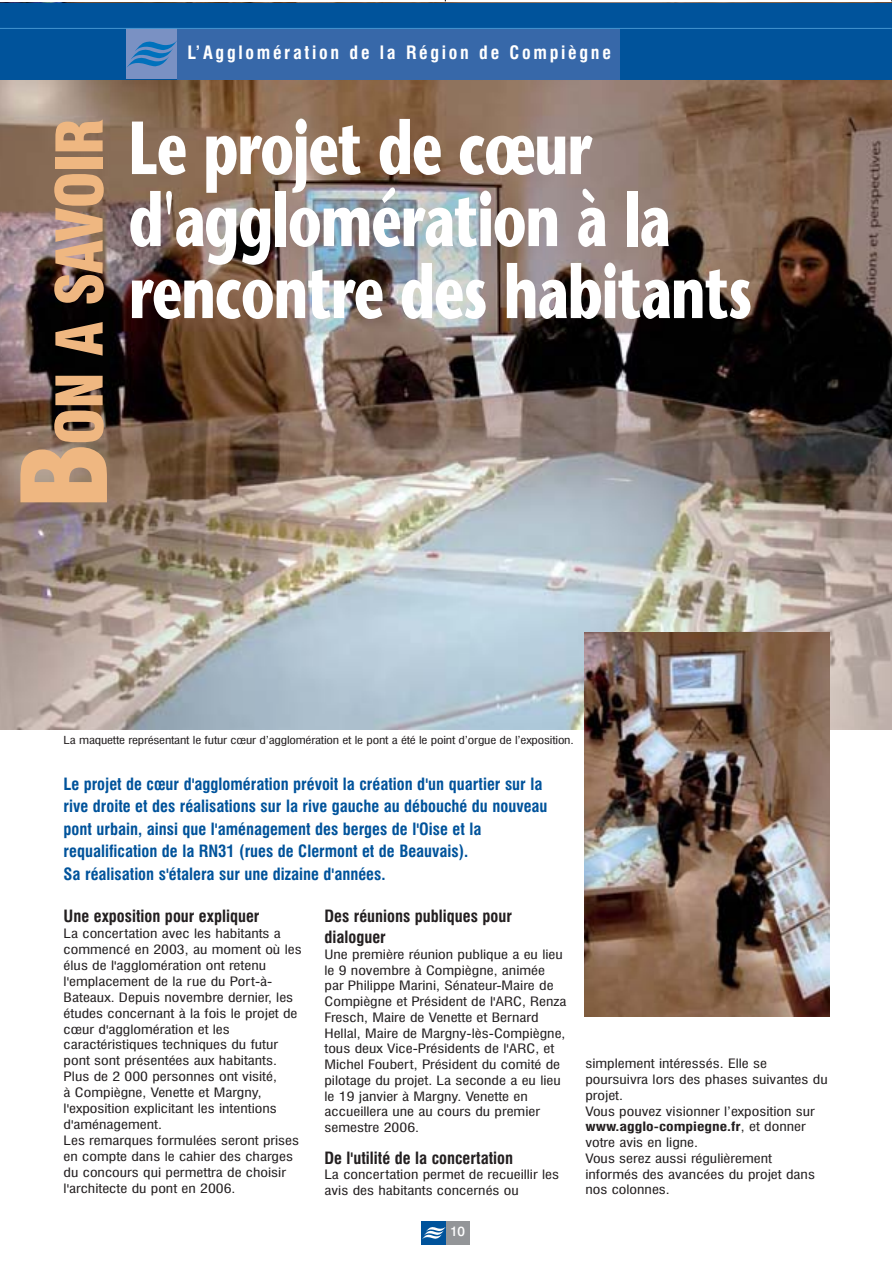
<style>
.page{position:relative;width:892px;height:1267px;background:#fff}
.page>*{position:absolute;margin:0;border:0;box-sizing:border-box;transform-origin:0 0}
.t1{font:700 75px/72px "Stone Sans";letter-spacing:-.02em;color:#fff;scale:.7 1}
.t2{font:900 condensed 62.7px "Swiss 721 BT";letter-spacing:-.02em;color:#efb781}
.t3{font:700 condensed 18px "Swiss 721 BT";letter-spacing:.15em;color:#fff}
.t4{font:700 condensed 16.5px/22.5px "Swiss 721 BT";color:#00539b}
.t5{font:700 condensed 16.5px/21px "Swiss 721 BT";color:#231f20}
.t6{font:500 13.5px "Swiss 721 BT";color:#fff}
.t7{font:condensed 12.6px/15.8px "Swiss 721 BT";color:#231f20;scale:1.25 1}
.t8{font:condensed 10.8px "Swiss 721 BT";letter-spacing:-.015em;color:#231f20;scale:1.25 1}
.s1{font-size:115.05px}
.s2{font-weight:700}
</style>
<div class="page">
<img style="left:0;top:0;width:892px;height:1245px">
<p class="t3" style="left:187px;top:44px;width:425px">L’Agglomération de la Région de Compiègne</p>
<p class="t2" style="left:49px;top:509px;width:392px;rotate:-90deg"><span class="s1">B</span>ON A SAVOIR</p>
<p class="t1" style="left:129px;top:120px;width:892px">Le projet de cœur d'agglomération à la rencontre des habitants</p>
<p class="t8" style="left:64px;top:734px;width:410px">La maquette représentant le futur cœur d’agglomération et le pont a été le point d’orgue de l’exposition.</p>
<p class="t4" style="left:64px;top:774px;width:485px">Le projet de cœur d'agglomération prévoit la création d'un quartier sur la rive droite et des réalisations sur la rive gauche au débouché du nouveau pont urbain, ainsi que l'aménagement des berges de l'Oise et la requalification de la RN31 (rues de Clermont et de Beauvais).<br>Sa réalisation s'étalera sur une dizaine d'années.</p>
<p class="t5" style="left:64px;top:907px;width:197px">Une exposition pour expliquer</p>
<p class="t7" style="left:64px;top:926px;width:192px">La concertation avec les habitants a commencé en 2003, au moment où les élus de l'agglomération ont retenu l'emplacement de la rue du Port-à-Bateaux. Depuis novembre dernier, les études concernant à la fois le projet de cœur d'agglomération et les caractéristiques techniques du futur pont sont présentées aux habitants.<br>Plus de 2 000 personnes ont visité,<br>à Compiègne, Venette et Margny, l'exposition explicitant les intentions d'aménagement.<br>Les remarques formulées seront prises en compte dans le cahier des charges du concours qui permettra de choisir l'architecte du pont en 2006.</p>
<p class="t5" style="left:324px;top:907px;width:189px">Des réunions publiques pour dialoguer</p>
<p class="t7" style="left:324px;top:947px;width:195px">Une première réunion publique a eu lieu le 9 novembre à Compiègne, animée par Philippe Marini, Sénateur-Maire de Compiègne et Président de l'ARC, Renza Fresch, Maire de Venette et Bernard Hellal, Maire de Margny-lès-Compiègne, tous deux Vice-Présidents de l'ARC, et Michel Foubert, Président du comité de pilotage du projet. La seconde a eu lieu le 19 janvier à Margny. Venette en accueillera une au cours du premier semestre 2006.</p>
<p class="t5" style="left:324px;top:1148px;width:190px">De l'utilité de la concertation</p>
<p class="t7" style="left:324px;top:1168px;width:189px">La concertation permet de recueillir les avis des habitants concernés ou</p>
<p class="t6" style="left:450px;top:1225px;width:17px">10</p>
<p class="t7" style="left:585px;top:1057px;width:195px">simplement intéressés. Elle se poursuivra lors des phases suivantes du projet.<br>Vous pouvez visionner l’exposition sur <span class="s2">www.agglo-compiegne.fr</span>, et donner votre avis en ligne.<br>Vous serez aussi régulièrement informés des avancées du projet dans nos colonnes.</p>
</div>
